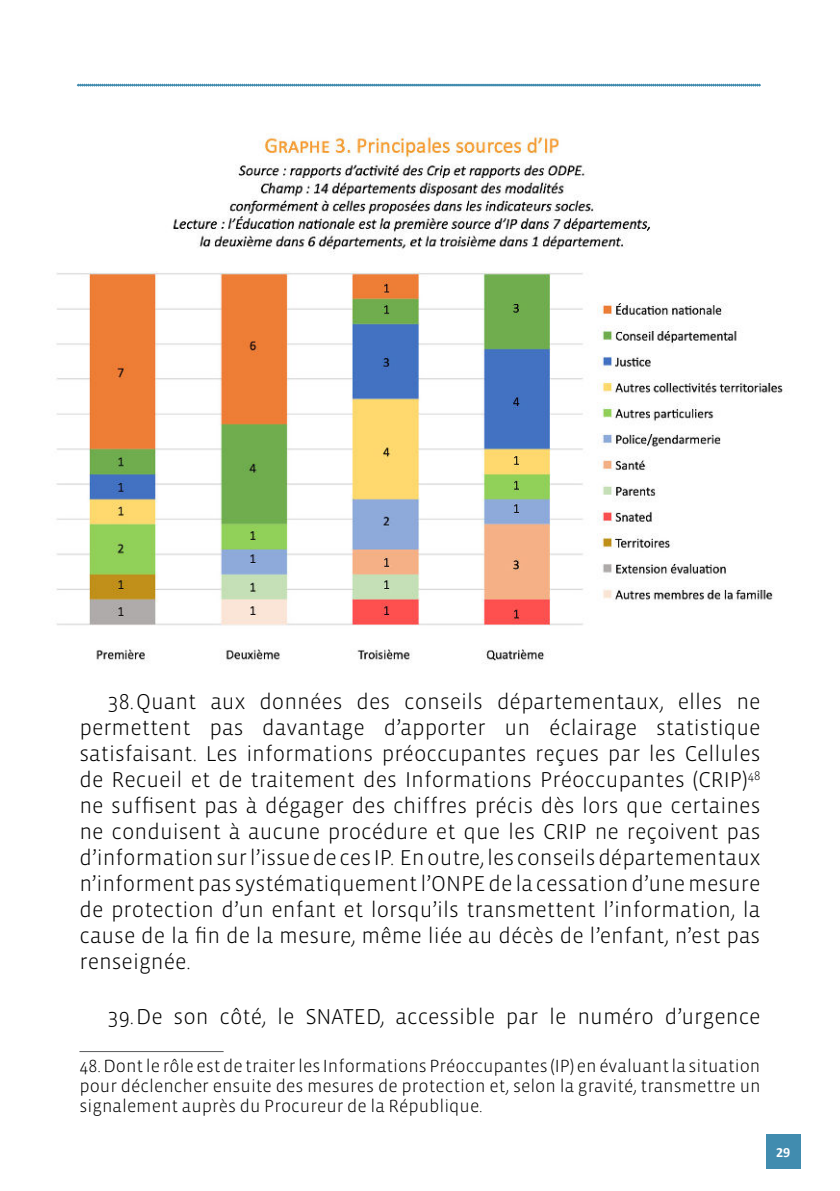
<style>
.page{position:relative;width:840px;height:1191px;background:#fff}
.page>*{position:absolute;margin:0;border:0;box-sizing:border-box;transform-origin:0 0}
.t1{font:300 22px/26px "Vista Sans OT";color:#000;text-align:justify}
.t2{font:300 18px/20px "Vista Sans OT";color:#000;text-align:justify}
.t3{font:700 14px "Calibri";color:#fff}
</style>
<div class="page">
<div style="left:765px;top:1134px;width:34px;height:34px;background:#418caf"></div>
<svg style="left:77px;top:84px;width:683px;height:2px"></svg>
<hr style="left:79px;top:1051px;width:144px;height:1px;background:#58595b">
<img style="left:56px;top:133px;width:727px;height:531px">
<p class="t1" style="left:79px;top:689px;width:682px;text-indent:28px">38. Quant aux données des conseils départementaux, elles ne permettent pas davantage d’apporter un éclairage statistique satisfaisant. Les informations préoccupantes reçues par les Cellules de Recueil et de traitement des Informations Préoccupantes (CRIP)<sup>48 </sup>ne suffisent pas à dégager des chiffres précis dès lors que certaines ne conduisent à aucune procédure et que les CRIP ne reçoivent pas d’information sur l’issue de ces IP. En outre, les conseils départementaux n’informent pas systématiquement l’ONPE de la cessation d’une mesure de protection d’un enfant et lorsqu’ils transmettent l’information, la cause de la fin de la mesure, même liée au décès de l’enfant, n’est pas renseignée.</p>
<p class="t1" style="left:108px;top:1004px;width:654px">39. De son côté, le SNATED, accessible par le numéro d’urgence</p>
<p class="t2" style="left:79px;top:1056px;width:682px">48. Dont le rôle est de traiter les Informations Préoccupantes (IP) en évaluant la situation pour déclencher ensuite des mesures de protection et, selon la gravité, transmettre un signalement auprès du Procureur de la République.</p>
<p class="t3" style="left:775px;top:1147px;width:16px">29</p>
</div>
